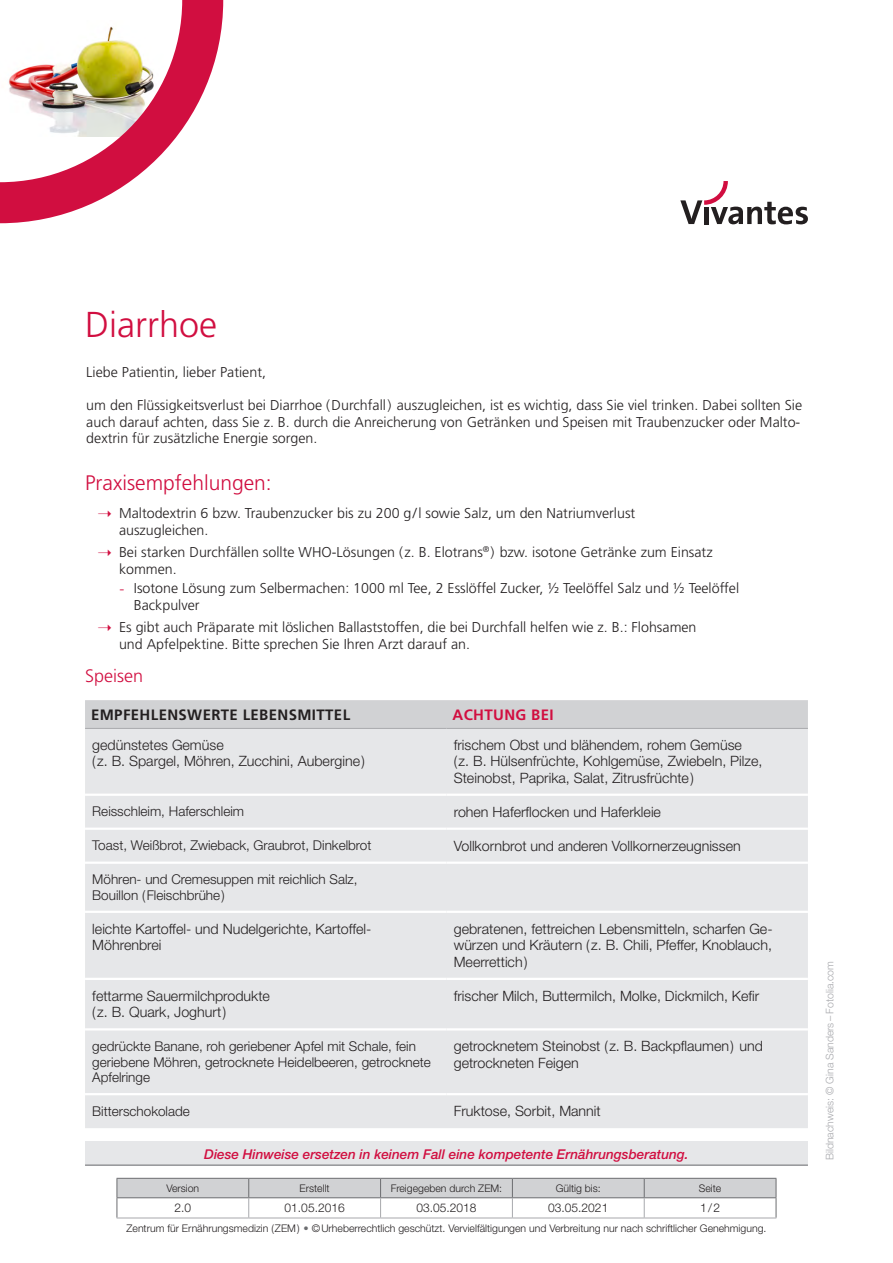
<style>
.page{position:relative;width:893px;height:1263px;background:#fff}
.page>*{position:absolute;margin:0;border:0;box-sizing:border-box;transform-origin:0 0}
.t1{font:300 36px "Frutiger LT Std";color:#d10e40}
.t2{font:300 21px "Frutiger LT Std";color:#d10e40}
.t3{font:300 18px "Frutiger LT Std";color:#d10e40}
.t4{font:700 15px "Frutiger LT Std";letter-spacing:.025em;color:#231f20}
.t5{font:700 15px "Frutiger LT Std";letter-spacing:.025em;color:#d10e40}
.t6{font:300 14.25px/16.5px "Frutiger LT Std";color:#231f20}
.t7{font:300 14.25px/16.5px "Helvetica Neue LT Std";color:#231f20}
.t8{font:300 13.5px/15.6px "Helvetica Neue LT Std";color:#231f20}
.t9{font:italic 500 13.5px "Helvetica Neue LT Std";color:#d10e40}
.t10{font:300 12px "Helvetica Neue LT Std";color:#231f20}
.t11{font:300 10.5px "Helvetica Neue LT Std";color:#231f20}
.t12{font:300 10.5px "Helvetica Neue LT Std";color:#a8a9ad}
.s1{color:#d10e40}
.s2{font-family:"Helvetica Neue LT Std";font-size:15px;color:#d10e40}
.s3{color:#6c6d70}
</style>
<div class="page">
<svg style="left:0;top:0;width:223px;height:223px"></svg>
<svg style="left:680px;top:181px;width:128px;height:43px"></svg>
<svg style="left:117px;top:1178px;width:660px;height:39px"></svg>
<hr style="left:117px;top:1217px;width:132px;height:1px;background:#a8a9ad">
<hr style="left:249px;top:1217px;width:132px;height:1px;background:#a8a9ad">
<hr style="left:381px;top:1217px;width:131px;height:1px;background:#a8a9ad">
<hr style="left:512px;top:1217px;width:132px;height:1px;background:#a8a9ad">
<hr style="left:644px;top:1217px;width:132px;height:1px;background:#a8a9ad">
<div style="left:85px;top:1141px;width:723px;height:25px;background:#e6e7e9"></div>
<hr style="left:85px;top:1165px;width:723px;height:1px;background:#6c6d70">
<div style="left:85px;top:700px;width:723px;height:28px;background:#d1d2d4"></div>
<div style="left:85px;top:729px;width:723px;height:399px;background:#e6e7e9"></div>
<hr style="left:85px;top:728px;width:361px;height:1px;background:#a8a9ad">
<hr style="left:446px;top:728px;width:362px;height:1px;background:#a8a9ad">
<hr style="left:85px;top:793px;width:361px;height:3px;background:#fff">
<hr style="left:446px;top:793px;width:362px;height:3px;background:#fff">
<hr style="left:85px;top:827px;width:361px;height:3px;background:#fff">
<hr style="left:446px;top:827px;width:362px;height:3px;background:#fff">
<hr style="left:85px;top:861px;width:361px;height:3px;background:#fff">
<hr style="left:446px;top:861px;width:362px;height:3px;background:#fff">
<hr style="left:85px;top:911px;width:361px;height:2px;background:#fff">
<hr style="left:446px;top:911px;width:362px;height:2px;background:#fff">
<hr style="left:85px;top:978px;width:361px;height:2px;background:#fff">
<hr style="left:446px;top:978px;width:362px;height:2px;background:#fff">
<hr style="left:85px;top:1028px;width:361px;height:2px;background:#fff">
<hr style="left:446px;top:1028px;width:362px;height:2px;background:#fff">
<hr style="left:85px;top:1093px;width:361px;height:2px;background:#fff">
<hr style="left:446px;top:1093px;width:362px;height:2px;background:#fff">
<h1 class="t1" style="left:85px;top:305px;width:134px">Diarrhoe</h1>
<p class="t6" style="left:86px;top:364px;width:181px">Liebe Patientin, lieber Patient,</p>
<p class="t6" style="left:86px;top:397px;width:717px">um den Flüssigkeitsverlust bei Diarrhoe (Durchfall) auszugleichen, ist es wichtig, dass Sie viel trinken. Dabei sollten Sie auch darauf achten, dass Sie z. B. durch die Anreicherung von Getränken und Speisen mit Traubenzucker oder Malto&shy;dextrin für zusätzliche Energie sorgen.</p>
<h2 class="t2" style="left:85px;top:470px;width:188px">Praxisempfehlungen:</h2>
<p class="t6" style="left:119px;top:505px;width:518px;text-indent:-21px"><span class="s1">➝</span> Maltodextrin 6 bzw. Traubenzucker bis zu 200 g/l sowie Salz, um den Natriumverlust auszugleichen.</p>
<p class="t6" style="left:119px;top:544px;width:595px;text-indent:-21px"><span class="s1">➝</span> Bei starken Durchfällen sollte WHO-Lösungen (z. B. Elotrans<sup>®</sup>) bzw. isotone Getränke zum Einsatz kommen.</p>
<p class="t6" style="left:134px;top:580px;width:607px;text-indent:-15px"><span class="s2">-</span> Isotone Lösung zum Selbermachen: 1000 ml Tee, 2 Esslöffel Zucker, ½ Teelöffel Salz und ½ Teelöffel<br>Backpulver</p>
<p class="t6" style="left:119px;top:619px;width:579px;text-indent:-21px"><span class="s1">➝</span> Es gibt auch Präparate mit löslichen Ballaststoffen, die bei Durchfall helfen wie z. B.: Flohsamen und Apfelpektine. Bitte sprechen Sie Ihren Arzt darauf an.</p>
<p class="t3" style="left:85px;top:666px;width:60px">Speisen</p>
<p class="t4" style="left:91px;top:706px;width:261px">EMPFEHLENSWERTE LEBENSMITTEL</p>
<p class="t5" style="left:452px;top:706px;width:103px">ACHTUNG BEI</p>
<p class="t7" style="left:92px;top:736px;width:274px">gedünstetes Gemüse<br>(z. B. Spargel, Möhren, Zucchini, Aubergine)</p>
<p class="t7" style="left:454px;top:736px;width:310px">frischem Obst und blähendem, rohem Gemüse<br>(z. B. Hülsenfrüchte, Kohlgemüse, Zwiebeln, Pilze,<br>Steinobst, Paprika, Salat, Zitrusfrüchte)</p>
<p class="t8" style="left:92px;top:803px;width:153px">Reisschleim, Haferschleim</p>
<p class="t7" style="left:454px;top:803px;width:209px">rohen Haferflocken und Haferkleie</p>
<p class="t8" style="left:92px;top:837px;width:281px">Toast, Weißbrot, Zwieback, Graubrot, Dinkelbrot</p>
<p class="t7" style="left:454px;top:837px;width:288px">Vollkornbrot und anderen Vollkornerzeugnissen</p>
<p class="t8" style="left:92px;top:871px;width:267px">Möhren- und Cremesuppen mit reichlich Salz,<br>Bouillon (Fleischbrühe)</p>
<p class="t7" style="left:92px;top:920px;width:280px">leichte Kartoffel- und Nudelgerichte, Kartoffel-<br>Möhrenbrei</p>
<p class="t7" style="left:454px;top:920px;width:320px;text-align:justify">gebratenen, fettreichen Lebensmitteln, scharfen Ge&shy;würzen und Kräutern (z. B. Chili, Pfeffer, Knoblauch, Meerrettich)</p>
<p class="t7" style="left:92px;top:987px;width:179px">fettarme Sauermilchprodukte (z. B. Quark, Joghurt)</p>
<p class="t7" style="left:454px;top:987px;width:307px">frischer Milch, Buttermilch, Molke, Dickmilch, Kefir</p>
<p class="t8" style="left:92px;top:1038px;width:340px">gedrückte Banane, roh geriebener Apfel mit Schale, fein geriebene Möhren, getrocknete Heidelbeeren, getrocknete<br>Apfelringe</p>
<p class="t7" style="left:454px;top:1038px;width:311px">getrocknetem Steinobst (z. B. Backpflaumen) und getrockneten Feigen</p>
<p class="t8" style="left:92px;top:1103px;width:99px">Bitterschokolade</p>
<p class="t7" style="left:454px;top:1102px;width:149px">Fruktose, Sorbit, Mannit</p>
<p class="t9" style="left:204px;top:1146px;width:486px">Diese Hinweise ersetzen in keinem Fall eine kompetente Ernährungsberatung.</p>
<p class="t11" style="left:166px;top:1181px;width:34px">Version</p>
<p class="t11" style="left:300px;top:1181px;width:32px">Erstellt</p>
<p class="t11" style="left:391px;top:1181px;width:113px">Freigegeben durch ZEM:</p>
<p class="t11" style="left:556px;top:1181px;width:47px">Gültig bis:</p>
<p class="t11" style="left:699px;top:1181px;width:24px">Seite</p>
<p class="t10" style="left:174px;top:1200px;width:18px">2.0</p>
<p class="t10" style="left:285px;top:1200px;width:62px">01.05.2016</p>
<p class="t10" style="left:416px;top:1200px;width:62px">03.05.2018</p>
<p class="t10" style="left:548px;top:1200px;width:62px">03.05.2021</p>
<p class="t10" style="left:700px;top:1200px;width:21px">1/2</p>
<p class="t11" style="left:127px;top:1221px;width:641px">Zentrum für Ernährungsmedizin (ZEM) <span class="s3">•</span> ©Urheberrechtlich geschützt. Vervielfältigungen und Verbreitung nur nach schriftlicher Genehmigung.</p>
<p class="t12" style="left:823px;top:1160px;width:201px;rotate:-90deg">Bildnachweis: © Gina Sanders – Fotolia.com</p>
</div>
